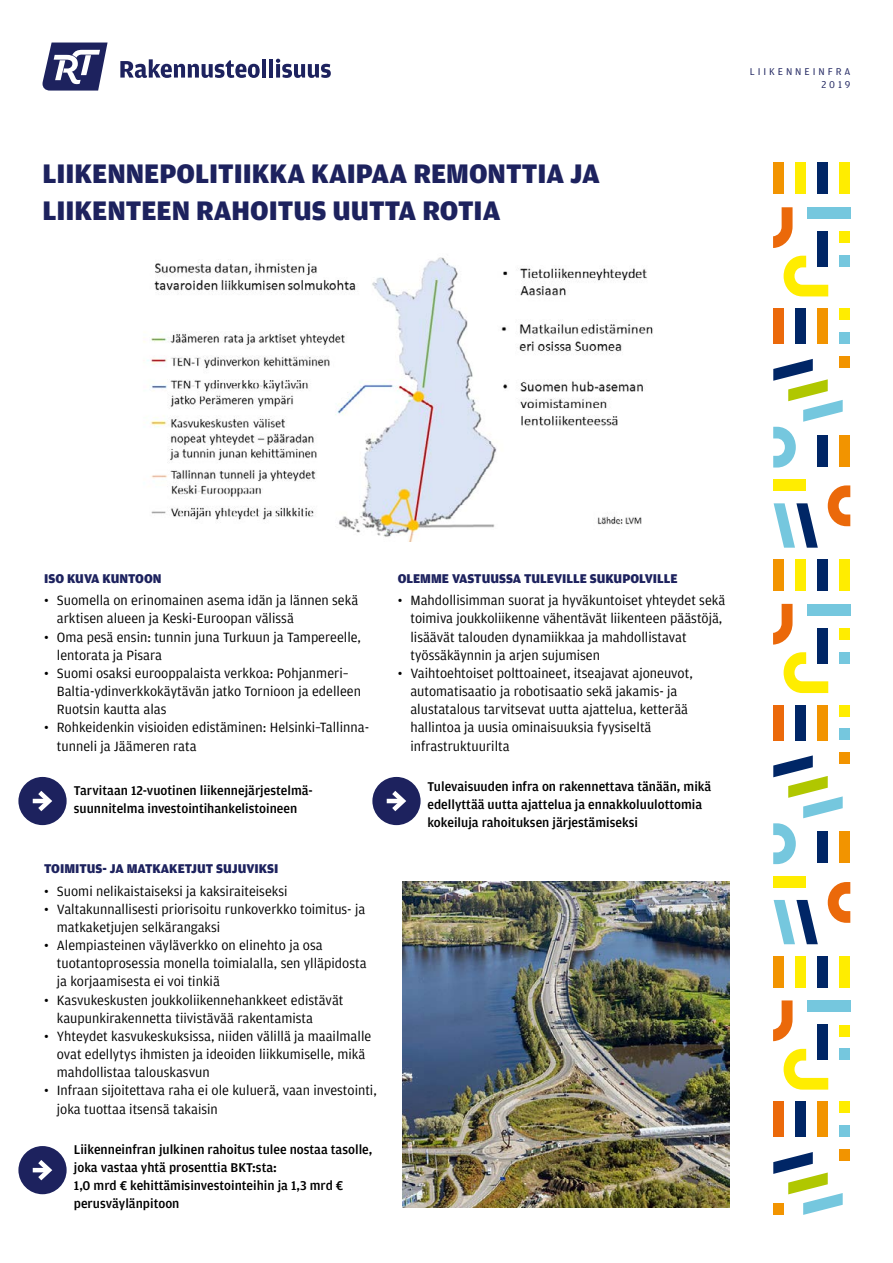
<style>
.page{position:relative;width:893px;height:1263px;background:#fff}
.page>*{position:absolute;margin:0;border:0;box-sizing:border-box;transform-origin:0 0}
.t1{font:900 28.5px/36.3px "Amplitude";color:#1d225e}
.t2{font:14.25px/18.1px "Amplitude";color:#000}
.t3{font:500 13.5px/18px "Amplitude";color:#000}
.t4{font:900 13.5px "Amplitude";color:#1d225e}
.t5{font:10.5px/12.6px "Amplitude";letter-spacing:.28em;color:#1d225e;text-align:right}
</style>
<div class="page">
<svg style="left:120px;top:59px;width:140px;height:19px"></svg>
<hr style="left:262px;top:59px;width:4px;height:19px;background:#1d225e">
<hr style="left:269px;top:59px;width:4px;height:19px;background:#1d225e">
<svg style="left:276px;top:59px;width:55px;height:19px"></svg>
<svg style="left:43px;top:43px;width:65px;height:48px"></svg>
<div style="left:807px;top:207px;width:43px;height:12px;background:#75c7de"></div>
<div style="left:817px;top:163px;width:11px;height:31px;background:#002666"></div>
<div style="left:839px;top:163px;width:11px;height:31px;background:#ffed00"></div>
<div style="left:839px;top:435px;width:11px;height:31px;background:#f29400"></div>
<div style="left:795px;top:163px;width:11px;height:31px;background:#ffed00"></div>
<div style="left:773px;top:163px;width:11px;height:31px;background:#f29400"></div>
<svg style="left:774px;top:503px;width:44px;height:45px"></svg>
<div style="left:817px;top:308px;width:11px;height:36px;background:#f29400"></div>
<div style="left:839px;top:308px;width:11px;height:12px;background:#ffed00"></div>
<div style="left:839px;top:231px;width:11px;height:12px;background:#ffed00"></div>
<div style="left:795px;top:308px;width:11px;height:36px;background:#002666"></div>
<div style="left:839px;top:332px;width:11px;height:12px;background:#75c7de"></div>
<div style="left:839px;top:255px;width:11px;height:12px;background:#75c7de"></div>
<div style="left:773px;top:308px;width:11px;height:36px;background:#eb690a"></div>
<div style="left:839px;top:356px;width:11px;height:12px;background:#f29400"></div>
<svg style="left:773px;top:207px;width:19px;height:41px"></svg>
<svg style="left:784px;top:256px;width:44px;height:40px"></svg>
<svg style="left:773px;top:359px;width:70px;height:108px"></svg>
<svg style="left:828px;top:485px;width:22px;height:41px"></svg>
<div style="left:817px;top:231px;width:11px;height:36px;background:#002666"></div>
<div style="left:773px;top:480px;width:33px;height:11px;background:#ffed00"></div>
<div style="left:807px;top:604px;width:43px;height:12px;background:#75c7de"></div>
<div style="left:817px;top:559px;width:11px;height:31px;background:#002666"></div>
<div style="left:839px;top:559px;width:11px;height:31px;background:#ffed00"></div>
<div style="left:839px;top:832px;width:11px;height:31px;background:#f29400"></div>
<div style="left:795px;top:559px;width:11px;height:31px;background:#ffed00"></div>
<div style="left:773px;top:559px;width:11px;height:31px;background:#f29400"></div>
<svg style="left:774px;top:900px;width:44px;height:44px"></svg>
<div style="left:817px;top:705px;width:11px;height:35px;background:#f29400"></div>
<div style="left:839px;top:705px;width:11px;height:11px;background:#ffed00"></div>
<div style="left:839px;top:628px;width:11px;height:12px;background:#ffed00"></div>
<div style="left:795px;top:705px;width:11px;height:35px;background:#002666"></div>
<div style="left:839px;top:728px;width:11px;height:12px;background:#75c7de"></div>
<div style="left:839px;top:652px;width:11px;height:12px;background:#75c7de"></div>
<div style="left:773px;top:705px;width:11px;height:35px;background:#eb690a"></div>
<div style="left:839px;top:752px;width:11px;height:12px;background:#f29400"></div>
<svg style="left:773px;top:604px;width:19px;height:41px"></svg>
<svg style="left:784px;top:652px;width:44px;height:41px"></svg>
<svg style="left:773px;top:755px;width:70px;height:109px"></svg>
<svg style="left:828px;top:882px;width:22px;height:41px"></svg>
<div style="left:817px;top:628px;width:11px;height:36px;background:#002666"></div>
<div style="left:773px;top:876px;width:33px;height:12px;background:#ffed00"></div>
<div style="left:807px;top:1000px;width:43px;height:12px;background:#75c7de"></div>
<div style="left:817px;top:956px;width:11px;height:31px;background:#002666"></div>
<div style="left:839px;top:956px;width:11px;height:31px;background:#ffed00"></div>
<div style="left:795px;top:956px;width:11px;height:31px;background:#ffed00"></div>
<div style="left:773px;top:956px;width:11px;height:31px;background:#f29400"></div>
<svg style="left:773px;top:1152px;width:70px;height:63px"></svg>
<div style="left:817px;top:1101px;width:11px;height:36px;background:#f29400"></div>
<div style="left:839px;top:1101px;width:11px;height:12px;background:#ffed00"></div>
<div style="left:839px;top:1025px;width:11px;height:11px;background:#ffed00"></div>
<div style="left:795px;top:1101px;width:11px;height:36px;background:#002666"></div>
<div style="left:839px;top:1125px;width:11px;height:12px;background:#75c7de"></div>
<div style="left:839px;top:1048px;width:11px;height:12px;background:#75c7de"></div>
<div style="left:773px;top:1101px;width:11px;height:36px;background:#eb690a"></div>
<div style="left:839px;top:1149px;width:11px;height:12px;background:#f29400"></div>
<svg style="left:773px;top:1000px;width:19px;height:41px"></svg>
<svg style="left:784px;top:1049px;width:44px;height:40px"></svg>
<div style="left:817px;top:1025px;width:11px;height:35px;background:#002666"></div>
<div style="left:773px;top:1203px;width:11px;height:12px;background:#f29400"></div>
<img style="left:402px;top:881px;width:327px;height:327px">
<img style="left:143px;top:257px;width:510px;height:285px">
<div style="left:18px;top:1146px;width:49px;height:48px;background:#1d225e;border-radius:50%"></div>
<svg style="left:33px;top:1160px;width:20px;height:21px"></svg>
<div style="left:372px;top:777px;width:49px;height:48px;background:#1d225e;border-radius:50%"></div>
<svg style="left:387px;top:791px;width:19px;height:21px"></svg>
<div style="left:18px;top:777px;width:49px;height:48px;background:#1d225e;border-radius:50%"></div>
<svg style="left:33px;top:791px;width:19px;height:21px"></svg>
<h1 class="t1" style="left:43px;top:156px;width:559px">LIIKENNEPOLITIIKKA KAIPAA REMONTTIA JA<br>LIIKENTEEN RAHOITUS UUTTA ROTIA</h1>
<p class="t5" style="left:750px;top:66px;width:102px">LIIKENNEINFRA<br>2019</p>
<p class="t4" style="left:44px;top:571px;width:119px">ISO KUVA KUNTOON</p>
<p class="t2" style="left:57px;top:591px;width:303px;text-indent:-13px">• Suomella on erinomainen asema idän ja lännen sekä arktisen alueen ja Keski-Euroopan välissä</p>
<p class="t2" style="left:57px;top:628px;width:306px;text-indent:-13px">• Oma pesä ensin: tunnin juna Turkuun ja Tampereelle, lentorata ja Pisara</p>
<p class="t2" style="left:57px;top:664px;width:306px;text-indent:-13px">• Suomi osaksi eurooppalaista verkkoa: Pohjanmeri–<br>Baltia-ydinverkkokäytävän jatko Tornioon ja edelleen<br>Ruotsin kautta alas</p>
<p class="t2" style="left:57px;top:719px;width:314px;text-indent:-13px">• Rohkeidenkin visioiden edistäminen: Helsinki–Tallinna&shy;tunneli ja Jäämeren rata</p>
<p class="t3" style="left:74px;top:782px;width:241px">Tarvitaan 12-vuotinen liikennejärjestelmä&shy;suunnitelma investointihankelistoineen</p>
<p class="t4" style="left:44px;top:861px;width:236px">TOIMITUS- JA MATKAKETJUT SUJUVIKSI</p>
<p class="t2" style="left:44px;top:882px;width:245px">• Suomi nelikaistaiseksi ja kaksiraiteiseksi</p>
<p class="t2" style="left:57px;top:900px;width:310px;text-indent:-13px">• Valtakunnallisesti priorisoitu runkoverkko toimitus- ja matkaketjujen selkärangaksi</p>
<p class="t2" style="left:57px;top:936px;width:311px;text-indent:-13px">• Alempiasteinen väyläverkko on elinehto ja osa tuotantoprosessia monella toimialalla, sen ylläpidosta ja korjaamisesta ei voi tinkiä</p>
<p class="t2" style="left:57px;top:991px;width:288px;text-indent:-13px">• Kasvukeskusten joukkoliikennehankkeet edistävät kaupunkirakennetta tiivistävää rakentamista</p>
<p class="t2" style="left:57px;top:1027px;width:316px;text-indent:-13px">• Yhteydet kasvukeskuksissa, niiden välillä ja maailmalle ovat edellytys ihmisten ja ideoiden liikkumiselle, mikä mahdollistaa talouskasvun</p>
<p class="t2" style="left:57px;top:1082px;width:321px;text-indent:-13px">• Infraan sijoitettava raha ei ole kuluerä, vaan investointi, joka tuottaa itsensä takaisin</p>
<p class="t3" style="left:74px;top:1140px;width:300px">Liikenneinfran julkinen rahoitus tulee nostaa tasolle, joka vastaa yhtä prosenttia BKT:sta:<br>1,0 mrd € kehittämisinvestointeihin ja 1,3 mrd € perusväylänpitoon</p>
<p class="t4" style="left:398px;top:571px;width:281px">OLEMME VASTUUSSA TULEVILLE SUKUPOLVILLE</p>
<p class="t2" style="left:410px;top:591px;width:316px;text-indent:-13px">• Mahdollisimman suorat ja hyväkuntoiset yhteydet sekä toimiva joukkoliikenne vähentävät liikenteen päästöjä, lisäävät talouden dynamiikkaa ja mahdollistavat työssäkäynnin ja arjen sujumisen</p>
<p class="t2" style="left:410px;top:664px;width:284px;text-indent:-13px">• Vaihtoehtoiset polttoaineet, itseajavat ajoneuvot, automatisaatio ja robotisaatio sekä jakamis- ja alustatalous tarvitsevat uutta ajattelua, ketterää hallintoa ja uusia ominaisuuksia fyysiseltä infrastruktuurilta</p>
<p class="t3" style="left:427px;top:777px;width:285px">Tulevaisuuden infra on rakennettava tänään, mikä edellyttää uutta ajattelua ja ennakkoluulottomia kokeiluja rahoituksen järjestämiseksi</p>
</div>
